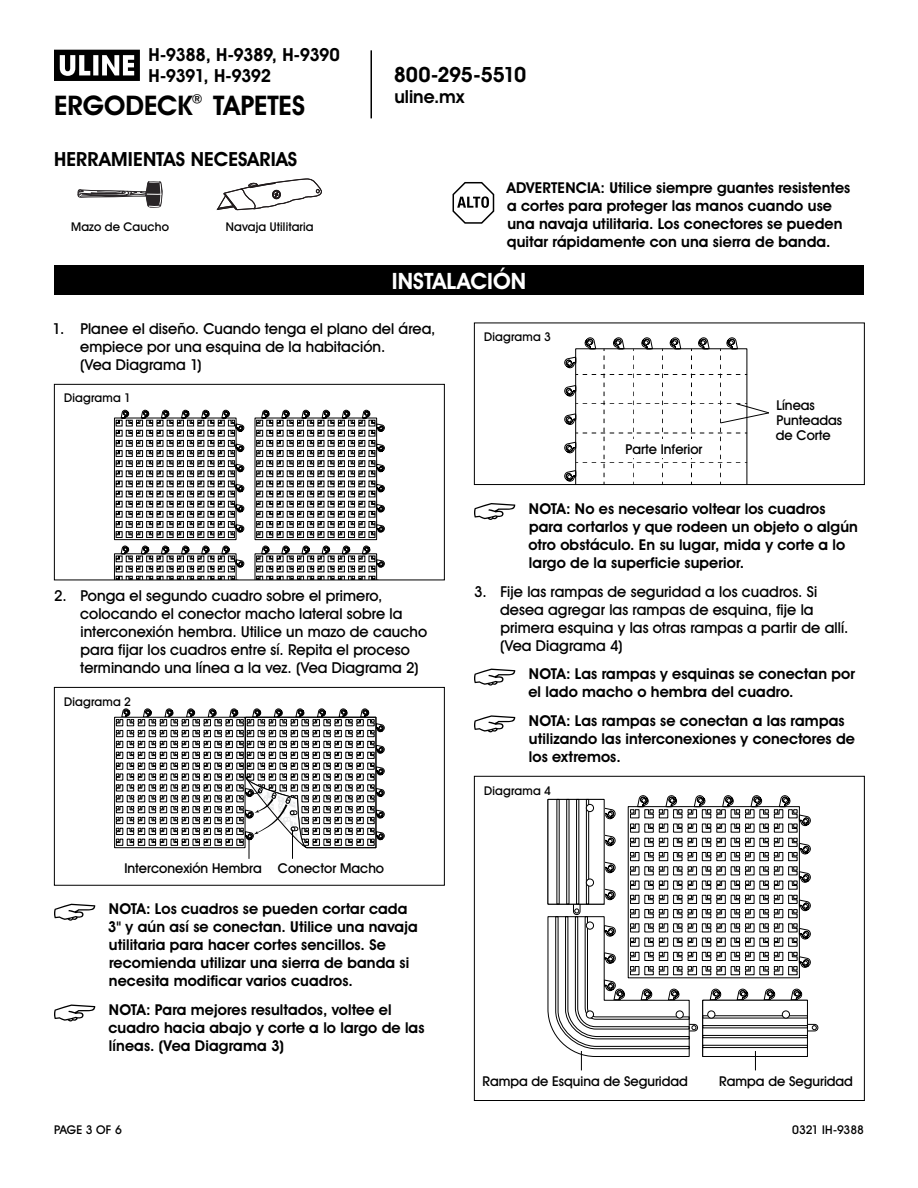
<style>
.page{position:relative;width:918px;height:1188px;background:#fff}
.page>*{position:absolute;margin:0;border:0;box-sizing:border-box;transform-origin:0 0}
.t1{font:700 27px "Uline Two Knine";color:#000}
.t2{font:700 22.5px "Uline Two Knine";letter-spacing:.005em;color:#fff}
.t3{font:700 21px "Uline Two Knine";letter-spacing:-.02em;color:#000}
.t4{font:700 19.5px "Uline Two Knine";letter-spacing:.005em;color:#000}
.t5{font:700 18px/21px "Uline Two Knine";letter-spacing:-.03em;color:#000}
.t6{font:700 15px/18px "Uline Two Knine";letter-spacing:.005em;color:#000}
.t7{font:15px/18px "Uline Two Knine";letter-spacing:.005em;color:#000}
.t8{font:13.5px/15px "Uline Two Knine";color:#000}
.t9{font:12px "Uline Two Knine";letter-spacing:.015em;color:#000}
.t10{font:12px "Uline Two Knine";letter-spacing:-.01em;color:#000}
</style>
<div class="page">
<hr style="left:370px;top:50px;width:2px;height:68px;background:#000">
<svg style="left:54px;top:50px;width:86px;height:31px"></svg>
<div style="left:54px;top:265px;width:810px;height:30px;background:#000"></div>
<div style="left:114px;top:418px;width:122px;height:122px;border:1px solid #000"></div>
<svg style="left:116px;top:409px;width:128px;height:129px"></svg>
<div style="left:255px;top:418px;width:122px;height:122px;border:1px solid #000"></div>
<svg style="left:256px;top:409px;width:129px;height:129px"></svg>
<svg style="left:114px;top:545px;width:130px;height:33px"></svg>
<svg style="left:255px;top:545px;width:130px;height:33px"></svg>
<div style="left:54px;top:384px;width:391px;height:196px;border:1px solid #000"></div>
<svg style="left:116px;top:708px;width:269px;height:151px"></svg>
<div style="left:54px;top:687px;width:391px;height:199px;border:1px solid #000"></div>
<svg style="left:564px;top:337px;width:205px;height:146px"></svg>
<div style="left:474px;top:323px;width:391px;height:162px;border:1px solid #000"></div>
<svg style="left:737px;top:988px;width:11px;height:12px"></svg>
<svg style="left:764px;top:988px;width:11px;height:12px"></svg>
<svg style="left:791px;top:988px;width:11px;height:12px"></svg>
<svg style="left:605px;top:808px;width:11px;height:11px"></svg>
<svg style="left:605px;top:835px;width:11px;height:11px"></svg>
<svg style="left:605px;top:862px;width:11px;height:11px"></svg>
<div style="left:804px;top:1024px;width:14px;height:7px;border:1px solid #000;border-radius:3px"></div>
<svg style="left:725px;top:1010px;width:81px;height:45px"></svg>
<div style="left:702px;top:1000px;width:106px;height:57px;border:1px solid #000"></div>
<div style="left:702px;top:1045px;width:106px;height:3px;border:1px solid #000"></div>
<div style="left:702px;top:1035px;width:106px;height:3px;border:1px solid #000"></div>
<div style="left:702px;top:1025px;width:106px;height:3px;border:1px solid #000"></div>
<div style="left:782px;top:1011px;width:8px;height:7px;background:#fff;border-radius:50%"></div>
<div style="left:782px;top:1011px;width:8px;height:7px;border:1px solid #000;border-radius:50%"></div>
<svg style="left:812px;top:1025px;width:5px;height:5px"></svg>
<div style="left:566px;top:799px;width:3px;height:105px;border:1px solid #000"></div>
<div style="left:576px;top:799px;width:3px;height:105px;border:1px solid #000"></div>
<div style="left:586px;top:799px;width:3px;height:105px;border:1px solid #000"></div>
<div style="left:586px;top:804px;width:8px;height:8px;background:#fff;border-radius:50%"></div>
<div style="left:586px;top:804px;width:8px;height:8px;border:1px solid #000;border-radius:50%"></div>
<div style="left:586px;top:879px;width:8px;height:8px;border:1px solid #000;border-radius:50%"></div>
<svg style="left:630px;top:795px;width:23px;height:23px"></svg>
<svg style="left:659px;top:795px;width:23px;height:23px"></svg>
<svg style="left:688px;top:795px;width:23px;height:23px"></svg>
<svg style="left:630px;top:824px;width:9px;height:8px"></svg>
<svg style="left:645px;top:824px;width:8px;height:8px"></svg>
<svg style="left:659px;top:824px;width:23px;height:8px"></svg>
<svg style="left:688px;top:824px;width:23px;height:8px"></svg>
<svg style="left:717px;top:795px;width:94px;height:37px"></svg>
<svg style="left:630px;top:838px;width:9px;height:23px"></svg>
<svg style="left:645px;top:838px;width:8px;height:23px"></svg>
<svg style="left:659px;top:838px;width:23px;height:23px"></svg>
<svg style="left:688px;top:838px;width:23px;height:23px"></svg>
<svg style="left:717px;top:838px;width:8px;height:23px"></svg>
<svg style="left:731px;top:838px;width:23px;height:23px"></svg>
<svg style="left:760px;top:838px;width:51px;height:23px"></svg>
<svg style="left:630px;top:867px;width:9px;height:8px"></svg>
<svg style="left:645px;top:867px;width:8px;height:8px"></svg>
<svg style="left:659px;top:867px;width:23px;height:8px"></svg>
<svg style="left:688px;top:867px;width:23px;height:8px"></svg>
<svg style="left:717px;top:867px;width:8px;height:8px"></svg>
<svg style="left:731px;top:867px;width:23px;height:8px"></svg>
<svg style="left:731px;top:881px;width:23px;height:8px"></svg>
<svg style="left:760px;top:867px;width:51px;height:22px"></svg>
<svg style="left:731px;top:895px;width:23px;height:23px"></svg>
<svg style="left:760px;top:895px;width:51px;height:23px"></svg>
<svg style="left:731px;top:924px;width:23px;height:8px"></svg>
<svg style="left:731px;top:938px;width:23px;height:8px"></svg>
<svg style="left:760px;top:924px;width:51px;height:22px"></svg>
<svg style="left:731px;top:952px;width:23px;height:23px"></svg>
<svg style="left:760px;top:952px;width:51px;height:23px"></svg>
<svg style="left:755px;top:1051px;width:1px;height:19px"></svg>
<svg style="left:547px;top:881px;width:178px;height:189px"></svg>
<div style="left:474px;top:776px;width:391px;height:325px;border:1px solid #000"></div>
<svg style="left:54px;top:904px;width:41px;height:17px"></svg>
<svg style="left:54px;top:1005px;width:41px;height:16px"></svg>
<svg style="left:474px;top:503px;width:41px;height:17px"></svg>
<svg style="left:474px;top:669px;width:41px;height:17px"></svg>
<svg style="left:474px;top:715px;width:41px;height:17px"></svg>
<svg style="left:78px;top:181px;width:84px;height:26px"></svg>
<svg style="left:216px;top:178px;width:106px;height:33px"></svg>
<svg style="left:453px;top:182px;width:41px;height:42px"></svg>
<p class="t5" style="left:148px;top:44px;width:193px">H-9388, H-9389, H-9390<br>H-9391, H-9392</p>
<h1 class="t1" style="left:54px;top:89px;width:252px">ERGODECK<sup>®</sup> TAPETES</h1>
<h3 class="t4" style="left:54px;top:148px;width:245px">HERRAMIENTAS NECESARIAS</h3>
<p class="t9" style="left:71px;top:220px;width:99px">Mazo de Caucho</p>
<p class="t9" style="left:226px;top:220px;width:89px">Navaja Utilitaria</p>
<h3 class="t3" style="left:394px;top:62px;width:134px">800-295-5510</h3>
<p class="t5" style="left:394px;top:86px;width:71px">uline.mx</p>
<p class="t6" style="left:507px;top:178px;width:345px">ADVERTENCIA: Utilice siempre guantes resistentes a cortes para proteger las manos cuando use una navaja utilitaria. Los conectores se pueden quitar rápidamente con una sierra de banda.</p>
<h2 class="t2" style="left:392px;top:267px;width:136px">INSTALACIÓN</h2>
<p class="t7" style="left:80px;top:320px;width:357px;text-indent:-27px">1. Planee el diseño. Cuando tenga el plano del área, empiece por una esquina de la habitación.<br>(Vea Diagrama 1)</p>
<p class="t9" style="left:64px;top:391px;width:68px">Diagrama 1</p>
<p class="t9" style="left:484px;top:330px;width:68px">Diagrama 3</p>
<p class="t8" style="left:626px;top:441px;width:78px">Parte Inferior</p>
<p class="t8" style="left:776px;top:398px;width:68px">Líneas<br>Punteadas de Corte</p>
<p class="t7" style="left:80px;top:587px;width:349px;text-indent:-26px">2. Ponga el segundo cuadro sobre el primero, colocando el conector macho lateral sobre la interconexión hembra. Utilice un mazo de caucho para fijar los cuadros entre sí. Repita el proceso terminando una línea a la vez. (Vea Diagrama 2)</p>
<p class="t9" style="left:64px;top:694px;width:68px">Diagrama 2</p>
<p class="t8" style="left:124px;top:860px;width:261px">Interconexión Hembra Conector Macho</p>
<p class="t6" style="left:108px;top:900px;width:311px">NOTA: Los cuadros se pueden cortar cada 3" y aún así se conectan. Utilice una navaja utilitaria para hacer cortes sencillos. Se recomienda utilizar una sierra de banda si necesita modificar varios cuadros.</p>
<p class="t6" style="left:108px;top:1001px;width:318px">NOTA: Para mejores resultados, voltee el cuadro hacia abajo y corte a lo largo de las líneas. (Vea Diagrama 3)</p>
<p class="t6" style="left:528px;top:499px;width:331px">NOTA: No es necesario voltear los cuadros para cortarlos y que rodeen un objeto o algún otro obstáculo. En su lugar, mida y corte a lo largo de la superficie superior.</p>
<p class="t7" style="left:500px;top:582px;width:350px;text-indent:-26px">3. Fije las rampas de seguridad a los cuadros. Si desea agregar las rampas de esquina, fije la primera esquina y las otras rampas a partir de allí. (Vea Diagrama 4)</p>
<p class="t6" style="left:528px;top:665px;width:328px">NOTA: Las rampas y esquinas se conectan por el lado macho o hembra del cuadro.</p>
<p class="t6" style="left:529px;top:712px;width:328px">NOTA: Las rampas se conectan a las rampas utilizando las interconexiones y conectores de los extremos.</p>
<p class="t9" style="left:484px;top:783px;width:68px">Diagrama 4</p>
<p class="t8" style="left:482px;top:1073px;width:207px">Rampa de Esquina de Seguridad</p>
<p class="t8" style="left:719px;top:1073px;width:135px">Rampa de Seguridad</p>
<p class="t9" style="left:54px;top:1122px;width:69px">PAGE 3 OF 6</p>
<p class="t10" style="left:792px;top:1122px;width:73px">0321 IH-9388</p>
</div>
